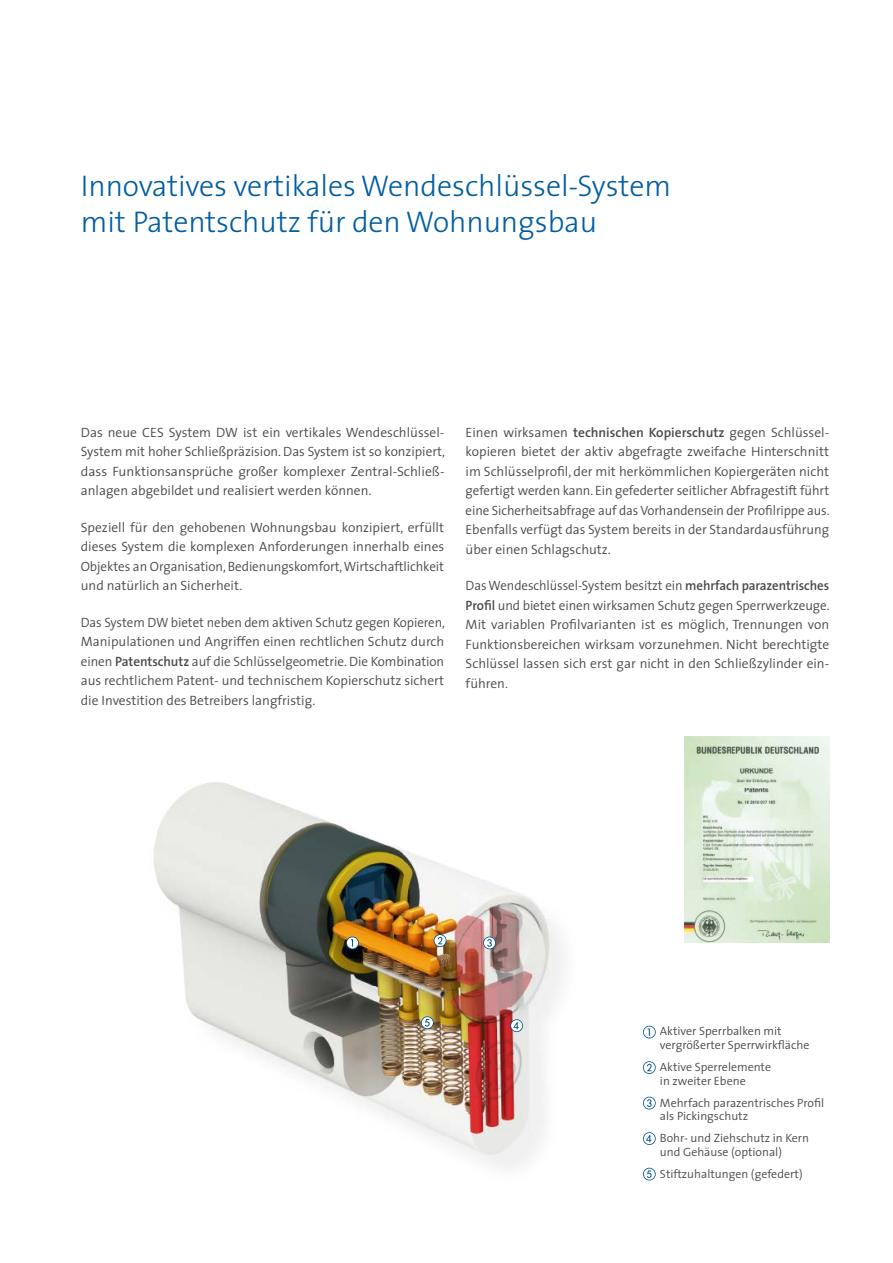
<style>
.page{position:relative;width:893px;height:1263px;background:#fff}
.page>*{position:absolute;margin:0;border:0;box-sizing:border-box;transform-origin:0 0}
.t1{font:300 30px/36px "The Sans";letter-spacing:-.005em;color:#005da0}
.t2{font:300 13.5px/19.5px "The Sans";color:#494948;text-align:justify}
.t3{font:300 13.5px/19.5px "The Sans";color:#494948;text-align:justify;scale:.96 1}
.t4{font:300 12px/13.5px "The Sans";color:#494948}
.s1{font-weight:600}
</style>
<div class="page">
<img style="left:187px;top:787px;width:376px;height:381px">
<img style="left:153px;top:791px;width:34px;height:213px">
<img style="left:195px;top:782px;width:40px;height:5px">
<img style="left:684px;top:737px;width:145px;height:205px">
<svg style="left:643px;top:1026px;width:13px;height:12px"></svg>
<div style="left:644px;top:1026px;width:11px;height:12px;background:#fff;border-radius:50%"></div>
<svg style="left:647px;top:1028px;width:3px;height:8px"></svg>
<svg style="left:643px;top:1061px;width:13px;height:13px"></svg>
<svg style="left:644px;top:1062px;width:11px;height:11px"></svg>
<svg style="left:647px;top:1064px;width:5px;height:7px"></svg>
<svg style="left:643px;top:1097px;width:13px;height:12px"></svg>
<svg style="left:644px;top:1097px;width:11px;height:12px"></svg>
<svg style="left:647px;top:1099px;width:5px;height:8px"></svg>
<svg style="left:643px;top:1132px;width:13px;height:13px"></svg>
<svg style="left:644px;top:1133px;width:11px;height:11px"></svg>
<svg style="left:646px;top:1135px;width:5px;height:7px"></svg>
<svg style="left:643px;top:1168px;width:13px;height:12px"></svg>
<svg style="left:644px;top:1168px;width:11px;height:12px"></svg>
<svg style="left:647px;top:1170px;width:5px;height:8px"></svg>
<svg style="left:346px;top:936px;width:13px;height:13px"></svg>
<svg style="left:347px;top:937px;width:11px;height:11px"></svg>
<svg style="left:483px;top:936px;width:13px;height:13px"></svg>
<div style="left:484px;top:937px;width:11px;height:11px;background:#fff;border-radius:50%"></div>
<svg style="left:487px;top:939px;width:5px;height:8px"></svg>
<svg style="left:434px;top:934px;width:12px;height:13px"></svg>
<svg style="left:434px;top:935px;width:12px;height:11px"></svg>
<svg style="left:438px;top:937px;width:4px;height:7px"></svg>
<svg style="left:510px;top:1019px;width:13px;height:13px"></svg>
<div style="left:511px;top:1020px;width:11px;height:11px;background:#fff;border-radius:50%"></div>
<svg style="left:513px;top:1022px;width:6px;height:7px"></svg>
<svg style="left:421px;top:1016px;width:13px;height:13px"></svg>
<div style="left:422px;top:1017px;width:11px;height:11px;background:#fff;border-radius:50%"></div>
<svg style="left:425px;top:1019px;width:5px;height:7px"></svg>
<h1 class="t1" style="left:81px;top:167px;width:592px">Innovatives vertikales Wendeschlüssel-System mit Patentschutz für den Wohnungsbau</h1>
<p class="t2" style="left:81px;top:422px;width:366px">Das neue CES System DW ist ein vertikales Wendeschlüssel-System mit hoher Schließpräzision. Das System ist so konzipiert, dass Funktionsansprüche großer komplexer Zentral-Schließ&shy;anlagen abgebildet und realisiert werden können.</p>
<p class="t2" style="left:81px;top:517px;width:365px">Speziell für den gehobenen Wohnungsbau konzipiert, erfüllt dieses System die komplexen Anforderungen innerhalb eines Objektes an Organisation, Bedienungskomfort, Wirtschaftlichkeit und natürlich an Sicherheit.</p>
<p class="t3" style="left:81px;top:612px;width:381px">Das System DW bietet neben dem aktiven Schutz gegen Kopieren, Manipulationen und Angriffen einen rechtlichen Schutz durch einen <span class="s1">Patentschutz</span> auf die Schlüsselgeometrie. Die Kombination aus rechtlichem Patent- und technischem Kopierschutz sichert die Investition des Betreibers langfristig.</p>
<p class="t2" style="left:466px;top:422px;width:365px">Einen wirksamen <span class="s1">technischen Kopierschutz</span> gegen Schlüssel&shy;kopieren bietet der aktiv abgefragte zweifache Hinterschnitt im Schlüsselprofil, der mit herkömmlichen Kopiergeräten nicht gefertigt werden kann. Ein gefederter seitlicher Abfragestift führt eine Sicherheitsabfrage auf das Vorhandensein der Profilrippe aus.<br>Ebenfalls verfügt das System bereits in der Standardausführung über einen Schlagschutz.</p>
<p class="t3" style="left:466px;top:576px;width:381px">Das Wendeschlüssel-System besitzt ein <span class="s1">mehrfach parazentrisches Profil</span> und bietet einen wirksamen Schutz gegen Sperrwerkzeuge.<br>Mit variablen Profilvarianten ist es möglich, Trennungen von Funktionsbereichen wirksam vorzunehmen. Nicht berechtigte Schlüssel lassen sich erst gar nicht in den Schließzylinder ein&shy;führen.</p>
<p class="t4" style="left:660px;top:1024px;width:151px">Aktiver Sperrbalken mit vergrößerter Sperrwirkfläche</p>
<p class="t4" style="left:660px;top:1060px;width:113px">Aktive Sperrelemente in zweiter Ebene</p>
<p class="t4" style="left:660px;top:1095px;width:166px">Mehrfach parazentrisches Profil als Pickingschutz</p>
<p class="t4" style="left:660px;top:1131px;width:151px">Bohr- und Ziehschutz in Kern und Gehäuse (optional)</p>
<p class="t4" style="left:660px;top:1166px;width:144px">Stiftzuhaltungen (gefedert)</p>
</div>
